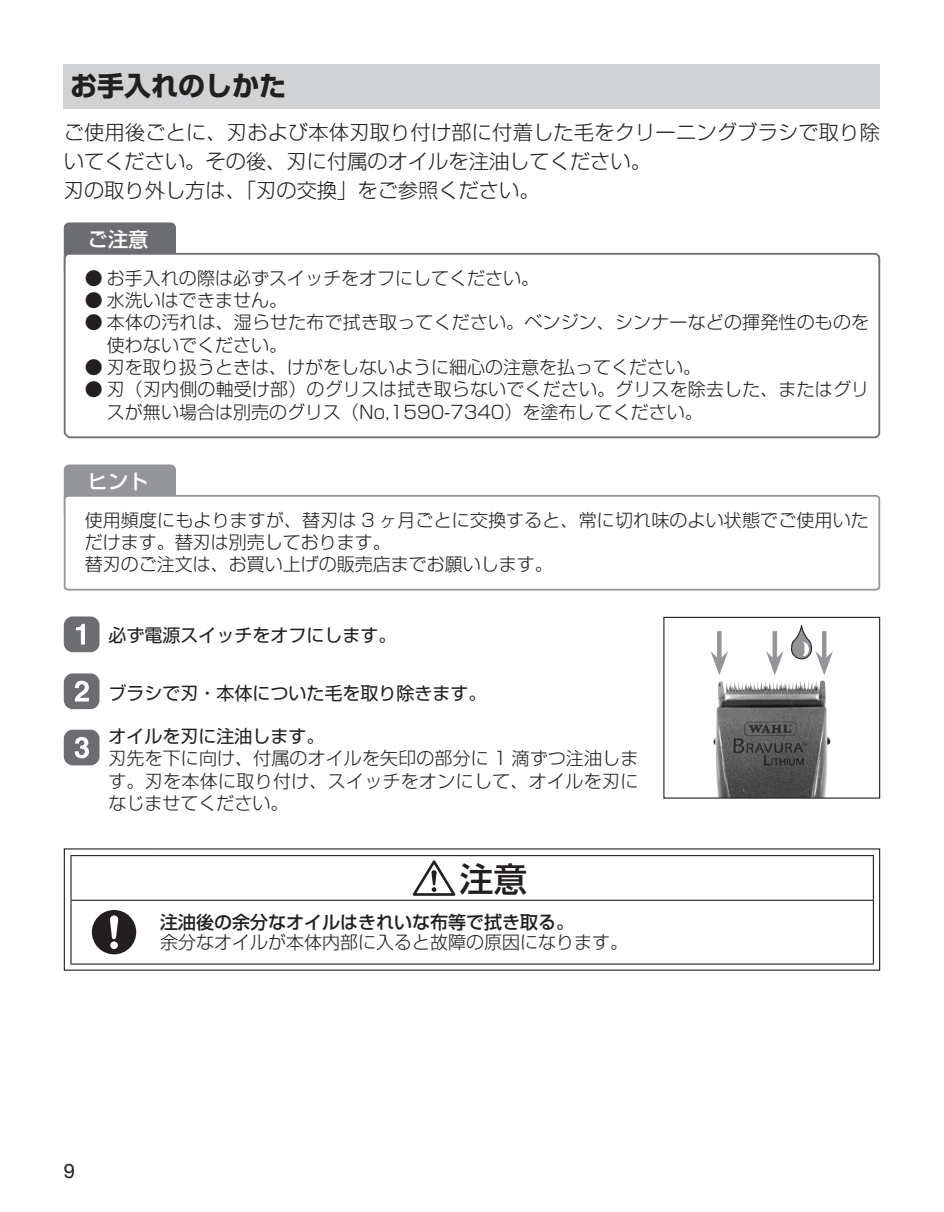
<style>
.page{position:relative;width:944px;height:1212px;background:#fff}
.page>*{position:absolute;margin:0;border:0;box-sizing:border-box;transform-origin:0 0}
.t1{font:500 33.98px "Shin Go Pro";color:#231f20}
.title_1{font:700 27px "Shin Go Pro";color:#231f20}
.body{font:300 20.25px/29.2px "Shin Go Pro";color:#231f20}
.ご注意{font:500 20.25px "Shin Go Pro";color:#fff}
.t2{font:20.25px "Helvetica Neue";color:#231f20}
.ご注意_bullt{font:300 18px/22.3px "Shin Go Pro";color:#231f20}
.step_body_bullt{font:300 18px/22.5px "Shin Go Pro";letter-spacing:.02em;color:#231f20;text-align:justify}
.step_bold{font:18px "Shin Go Pro";color:#231f20}
.警告_body{font:300 18px "Shin Go Pro";color:#231f20}
.警告_body-2{font:500 18px "Shin Go Pro";color:#231f20}
</style>
<div class="page">
<div style="left:64px;top:64px;width:816px;height:44px;background:#d1d2d4"></div>
<div style="left:65px;top:223px;width:110px;height:53px;background:#6c6d70;border-radius:4px"></div>
<div style="left:64px;top:222px;width:112px;height:55px;border:2px solid #6c6d70;border-radius:4px"></div>
<div style="left:64px;top:254px;width:816px;height:91px;background:#fff;border-radius:4px"></div>
<div style="left:64px;top:253px;width:816px;height:185px;border:2px solid #6c6d70;border-radius:5px"></div>
<div style="left:65px;top:465px;width:110px;height:53px;background:#939598;border-radius:4px"></div>
<div style="left:64px;top:464px;width:112px;height:55px;border:2px solid #939598;border-radius:4px"></div>
<svg style="left:63px;top:494px;width:818px;height:97px"></svg>
<svg style="left:64px;top:617px;width:35px;height:35px"></svg>
<div style="left:64px;top:616px;width:35px;height:36px;background:#6c6d70;border-radius:9px"></div>
<svg style="left:76px;top:624px;width:9px;height:20px"></svg>
<svg style="left:64px;top:674px;width:35px;height:35px"></svg>
<div style="left:64px;top:673px;width:35px;height:36px;background:#6c6d70;border-radius:9px"></div>
<svg style="left:75px;top:681px;width:14px;height:20px"></svg>
<svg style="left:64px;top:730px;width:35px;height:35px"></svg>
<div style="left:64px;top:730px;width:35px;height:35px;background:#6c6d70;border-radius:9px"></div>
<svg style="left:75px;top:737px;width:14px;height:21px"></svg>
<img style="left:713px;top:680px;width:118px;height:117px">
<div style="left:663px;top:617px;width:217px;height:182px;border:1px solid #231f20"></div>
<div style="left:717px;top:631px;width:5px;height:29px;background:#939598"></div>
<svg style="left:711px;top:651px;width:17px;height:24px"></svg>
<hr style="left:773px;top:631px;width:4px;height:29px;background:#939598">
<svg style="left:766px;top:651px;width:18px;height:24px"></svg>
<svg style="left:791px;top:625px;width:42px;height:50px"></svg>
<hr style="left:70px;top:855px;width:87px;height:1px;background:#231f20">
<hr style="left:70px;top:856px;width:2px;height:44px;background:#231f20">
<hr style="left:157px;top:855px;width:717px;height:1px;background:#231f20">
<hr style="left:70px;top:901px;width:2px;height:62px;background:#231f20">
<hr style="left:157px;top:900px;width:717px;height:1px;background:#231f20">
<hr style="left:873px;top:901px;width:1px;height:62px;background:#231f20">
<hr style="left:70px;top:963px;width:87px;height:1px;background:#231f20">
<hr style="left:157px;top:963px;width:717px;height:1px;background:#231f20">
<hr style="left:873px;top:856px;width:1px;height:44px;background:#231f20">
<hr style="left:70px;top:900px;width:87px;height:1px;background:#231f20">
<svg style="left:413px;top:860px;width:42px;height:36px"></svg>
<div style="left:92px;top:910px;width:44px;height:44px;background:#231f20;border-radius:50%"></div>
<div style="left:110px;top:941px;width:8px;height:8px;background:#fff;border-radius:50%"></div>
<svg style="left:110px;top:915px;width:8px;height:24px"></svg>
<p class="title_1" style="left:70px;top:65px;width:217px">お手入れのしかた</p>
<p class="body" style="left:64px;top:115px;width:818px">ご使用後ごとに、刃および本体刃取り付け部に付着した毛をクリーニングブラシで取り除いてください。その後、刃に付属のオイルを注油してください。</p>
<p class="body" style="left:64px;top:173px;width:477px">刃の取り外し方は、「刃の交換」をご参照ください。</p>
<p class="ご注意" style="left:88px;top:223px;width:62px">ご注意</p>
<p class="ご注意_bullt" style="left:85px;top:265px;width:456px">● お手入れの際は必ずスイッチをオフにしてください。</p>
<p class="ご注意_bullt" style="left:85px;top:287px;width:204px">● 水洗いはできません。</p>
<p class="ご注意_bullt" style="left:107px;top:309px;width:764px;text-indent:-22px">● 本体の汚れは、湿らせた布で拭き取ってください。ベンジン、シンナーなどの揮発性のものを使わないでください。</p>
<p class="ご注意_bullt" style="left:85px;top:354px;width:618px">● 刃を取り扱うときは、けがをしないように細心の注意を払ってください。</p>
<p class="ご注意_bullt" style="left:107px;top:376px;width:764px;text-indent:-22px">● 刃（刃内側の軸受け部）のグリスは拭き取らないでください。グリスを除去した、またはグリスが無い場合は別売のグリス（No,1590-7340）を塗布してください。</p>
<p class="ご注意" style="left:88px;top:465px;width:62px">ヒント</p>
<p class="ご注意_bullt" style="left:85px;top:507px;width:786px">使用頻度にもよりますが、替刃は 3 ヶ月ごとに交換すると、常に切れ味のよい状態でご使用いただけます。替刃は別売しております。</p>
<p class="ご注意_bullt" style="left:85px;top:551px;width:470px">替刃のご注文は、お買い上げの販売店までお願いします。</p>
<p class="step_bold" style="left:108px;top:620px;width:289px">必ず電源スイッチをオフにします。</p>
<p class="step_bold" style="left:108px;top:678px;width:379px">ブラシで刃・本体についた毛を取り除きます。</p>
<p class="step_bold" style="left:108px;top:721px;width:217px">オイルを刃に注油します。</p>
<p class="step_body_bullt" style="left:108px;top:745px;width:532px">刃先を下に向け、付属のオイルを矢印の部分に 1 滴ずつ注油します。刃を本体に取り付け、スイッチをオンにして、オイルを刃になじませてください。</p>
<p class="t2" style="left:64px;top:1156px;width:13px">9</p>
<p class="t1" style="left:460px;top:851px;width:69px">注意</p>
<p class="警告_body-2" style="left:160px;top:907px;width:415px">注油後の余分なオイルはきれいな布等で拭き取る。</p>
<p class="警告_body" style="left:160px;top:927px;width:469px">余分なオイルが本体内部に入ると故障の原因になります。</p>
</div>
